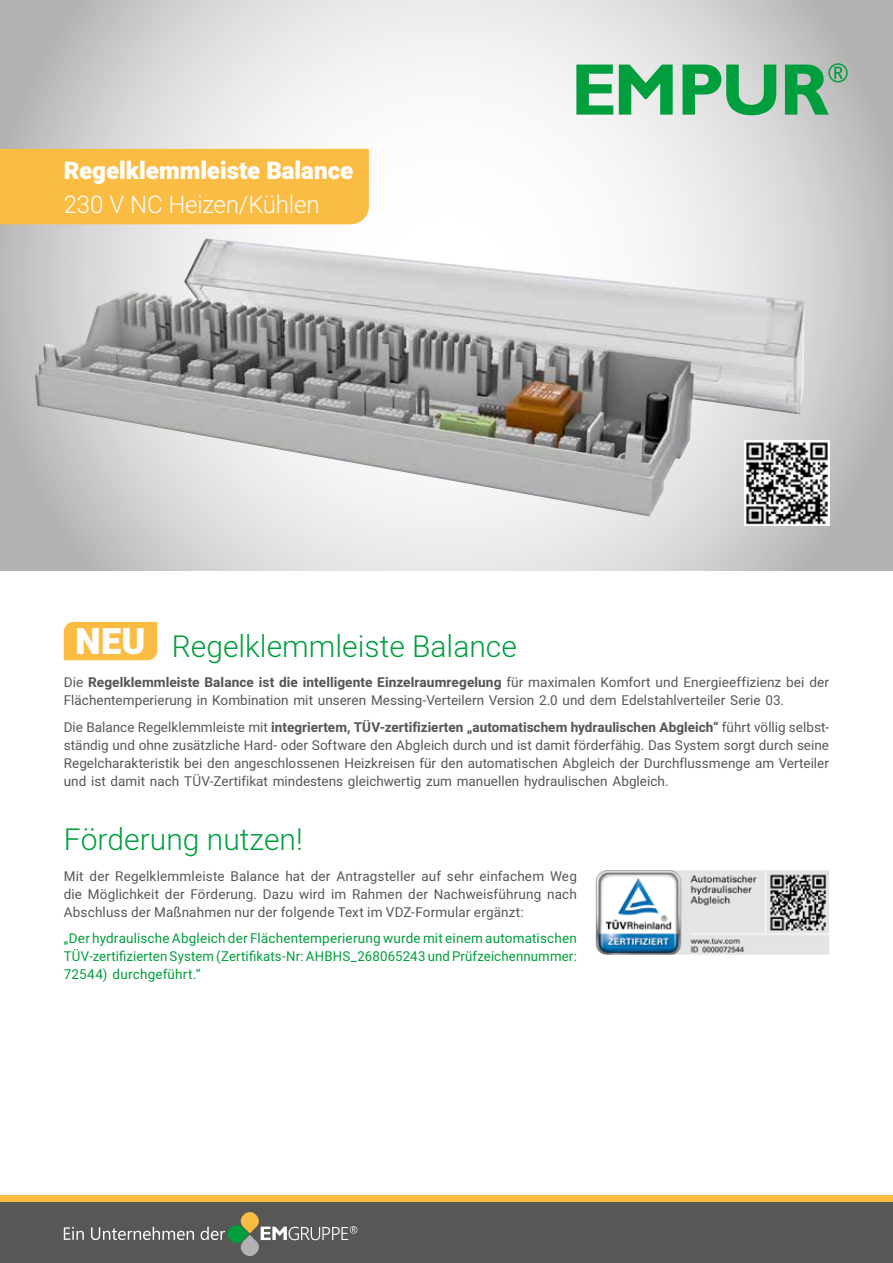
<style>
.page{position:relative;width:893px;height:1263px;background:#fff}
.page>*{position:absolute;margin:0;border:0;box-sizing:border-box;transform-origin:0 0}
.t1{font:900 36px "Heebo";color:#fff}
.t2{font:300 30px "Heebo";color:#009e3d}
.t3{font:900 24px "Heebo";color:#fff}
.t4{font:300 24px "Heebo";letter-spacing:-.01em;color:#fff}
.t5{font:13.5px/18px "Heebo";letter-spacing:.005em;color:#575756;text-align:justify}
.t6{font:13.5px/18px "Heebo";letter-spacing:.01em;color:#009e3d;text-align:justify}
.s1{font-weight:700}
</style>
<div class="page">
<div style="left:0;top:1199px;width:893px;height:64px;background:#575756"></div>
<svg style="left:64px;top:1227px;width:130px;height:13px"></svg>
<svg style="left:201px;top:1212px;width:156px;height:45px"></svg>
<svg style="left:0;top:0;width:893px;height:571px"></svg>
<img style="left:35px;top:238px;width:769px;height:278px">
<img style="left:744px;top:440px;width:85px;height:85px">
<div style="left:0;top:149px;width:369px;height:75px;background:#fbbc43"></div>
<img style="left:595px;top:870px;width:234px;height:85px">
<div style="left:64px;top:622px;width:93px;height:38px;background:#fbbc43"></div>
<svg style="left:576px;top:65px;width:37px;height:50px"></svg>
<svg style="left:619px;top:65px;width:54px;height:50px;background:#55ba7c"></svg>
<svg style="left:682px;top:65px;width:94px;height:50px;background:#65ba86"></svg>
<svg style="left:785px;top:63px;width:63px;height:52px;background:#63b080"></svg>
<div style="left:0;top:1195px;width:893px;height:6px;background:#fbbc43"></div>
<h3 class="t3" style="left:64px;top:154px;width:291px">Regelklemmleiste Balance</h3>
<h3 class="t4" style="left:64px;top:188px;width:257px">230 V NC Heizen/Kühlen</h3>
<h1 class="t1" style="left:76px;top:617px;width:72px">NEU</h1>
<h2 class="t2" style="left:172px;top:625px;width:347px">Regelklemmleiste Balance</h2>
<p class="t5" style="left:64px;top:673px;width:767px">Die <span class="s1">Regelklemmleiste Balance ist die intelligente Einzelraumregelung</span> für maximalen Komfort und Energieeffizienz bei der<br>Flächentemperierung in Kombination mit unseren Messing-Verteilern Version 2.0 und dem Edelstahlverteiler Serie 03.</p>
<p class="t5" style="left:64px;top:718px;width:767px">Die Balance Regelklemmleiste mit <span class="s1">integriertem, TÜV-zertifizierten „automatischem hydraulischen Abgleich“</span> führt völlig selbst&shy;ständig und ohne zusätzliche Hard- oder Software den Abgleich durch und ist damit förderfähig. Das System sorgt durch seine Regelcharakteristik bei den angeschlossenen Heizkreisen für den automatischen Abgleich der Durchflussmenge am Verteiler und ist damit nach TÜV-Zertifikat mindestens gleichwertig zum manuellen hydraulischen Abgleich.</p>
<h2 class="t2" style="left:64px;top:818px;width:241px">Förderung nutzen!</h2>
<p class="t5" style="left:64px;top:867px;width:515px">Mit der Regelklemmleiste Balance hat der Antragsteller auf sehr einfachem Weg die Möglichkeit der Förderung. Dazu wird im Rahmen der Nachweisführung nach Abschluss der Maßnahmen nur der folgende Text im VDZ-Formular ergänzt:</p>
<p class="t6" style="left:64px;top:929px;width:515px">„Der hydraulische Abgleich der Flächentemperierung wurde mit einem automatischen TÜV-zertifizierten System (Zertifikats-Nr: AHBHS_268065243 und Prüfzeichennummer:<br>72544) durchgeführt.“</p>
</div>
